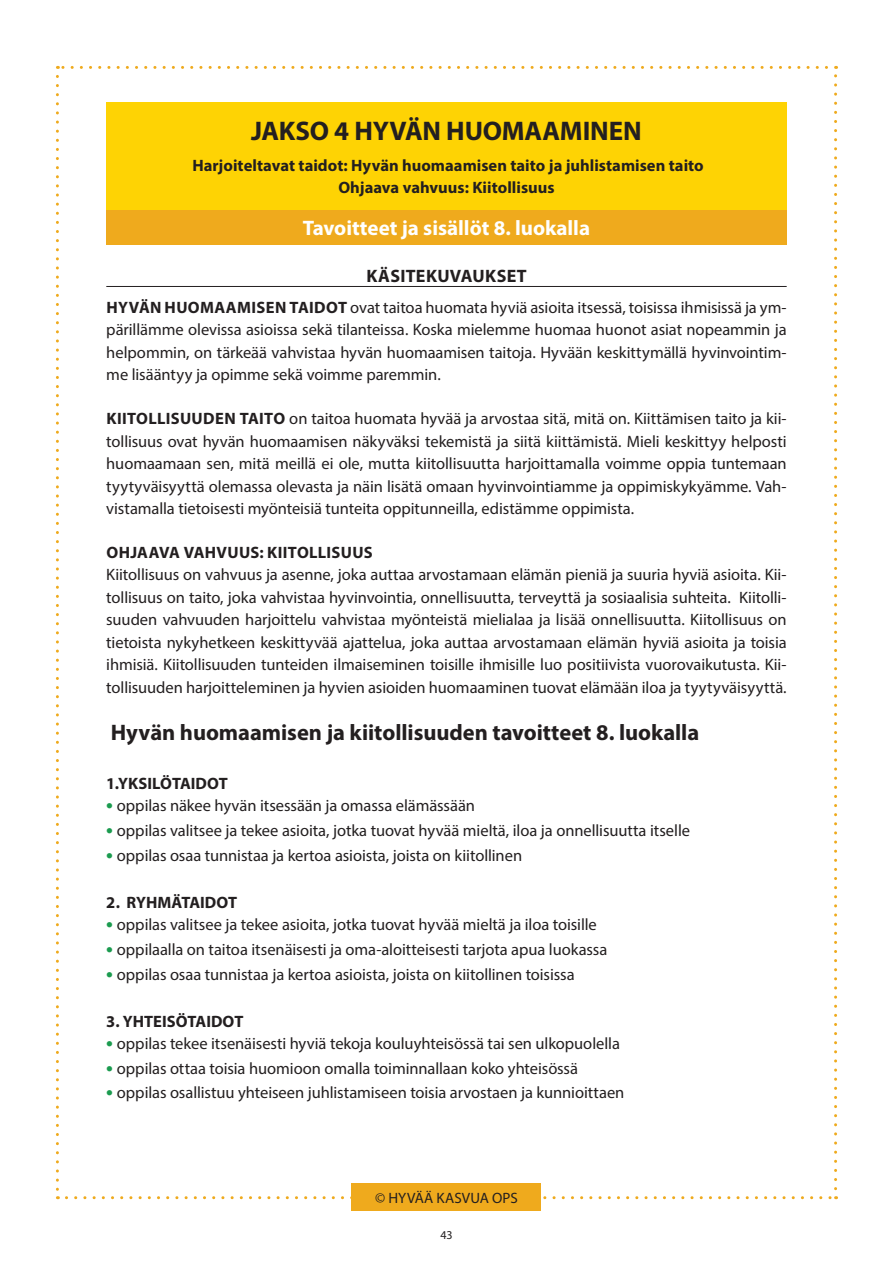
<style>
.page{position:relative;width:893px;height:1263px;background:#fff}
.page>*{position:absolute;margin:0;border:0;box-sizing:border-box;transform-origin:0 0}
.t1{font:700 27px "Myriad Pro";letter-spacing:-.01em;color:#231f20}
.t2{font:700 22.5px "Myriad Pro";letter-spacing:-.005em;color:#231f20}
.t3{font:700 21px "Myriad Pro";letter-spacing:-.005em;color:#fff}
.t4{font:700 18px "Myriad Pro";letter-spacing:.02em;color:#231f20}
.t5{font:16.5px/22.5px "Myriad Pro";letter-spacing:-.005em;color:#231f20;text-align:justify}
.t6{font:700 16.5px/22.5px "Myriad Pro";color:#231f20;text-align:center}
.t7{font:15px "Myriad Pro";letter-spacing:.005em;color:#231f20}
.t8{font:12px "Myriad Pro";color:#231f20}
.s1{font-weight:700}
.s2{font-weight:700;font-size:20.25px;color:#1b9b4f}
</style>
<div class="page">
<svg style="left:56px;top:76px;width:3px;height:1123px"></svg>
<svg style="left:66px;top:1196px;width:771px;height:3px"></svg>
<svg style="left:834px;top:66px;width:3px;height:1123px"></svg>
<svg style="left:57px;top:66px;width:769px;height:3px"></svg>
<div style="left:352px;top:1183px;width:189px;height:28px;background:#efaa1d"></div>
<div style="left:106px;top:102px;width:681px;height:53px;background:#fed304"></div>
<div style="left:106px;top:150px;width:681px;height:37px;background:#fed304"></div>
<div style="left:106px;top:172px;width:681px;height:38px;background:#fed304"></div>
<hr style="left:106px;top:286px;width:681px;height:1px;background:#231f20">
<div style="left:106px;top:210px;width:681px;height:34px;background:#efaa1d"></div>
<h1 class="t1" style="left:251px;top:113px;width:392px">JAKSO 4 HYVÄN HUOMAAMINEN</h1>
<p class="t6" style="left:192px;top:153px;width:513px">Harjoiteltavat taidot: Hyvän huomaamisen taito ja juhlistamisen taito<br>Ohjaava vahvuus: Kiitollisuus</p>
<p class="t3" style="left:303px;top:214px;width:289px">Tavoitteet ja sisällöt 8. luokalla</p>
<p class="t4" style="left:366px;top:264px;width:162px">KÄSITEKUVAUKSET</p>
<p class="t5" style="left:106px;top:296px;width:682px"><span class="s1">HYVÄN HUOMAAMISEN TAIDOT</span> ovat taitoa huomata hyviä asioita itsessä, toisissa ihmisissä ja ym&shy;pärillämme olevissa asioissa sekä tilanteissa. Koska mielemme huomaa huonot asiat nopeammin ja helpommin, on tärkeää vahvistaa hyvän huomaamisen taitoja. Hyvään keskittymällä hyvinvointim&shy;me lisääntyy ja opimme sekä voimme paremmin.</p>
<p class="t5" style="left:106px;top:407px;width:682px"><span class="s1">KIITOLLISUUDEN TAITO</span> on taitoa huomata hyvää ja arvostaa sitä, mitä on. Kiittämisen taito ja kii&shy;tollisuus ovat hyvän huomaamisen näkyväksi tekemistä ja siitä kiittämistä. Mieli keskittyy helposti huomaamaan sen, mitä meillä ei ole, mutta kiitollisuutta harjoittamalla voimme oppia tuntemaan tyytyväisyyttä olemassa olevasta ja näin lisätä omaan hyvinvointiamme ja oppimiskykyämme. Vah&shy;vistamalla tietoisesti myönteisiä tunteita oppitunneilla, edistämme oppimista.</p>
<p class="t6" style="left:106px;top:540px;width:268px">OHJAAVA VAHVUUS: KIITOLLISUUS</p>
<p class="t5" style="left:106px;top:563px;width:682px">Kiitollisuus on vahvuus ja asenne, joka auttaa arvostamaan elämän pieniä ja suuria hyviä asioita. Kii&shy;tollisuus on taito, joka vahvistaa hyvinvointia, onnellisuutta, terveyttä ja sosiaalisia suhteita. Kiitolli&shy;suuden vahvuuden harjoittelu vahvistaa myönteistä mielialaa ja lisää onnellisuutta. Kiitollisuus on tietoista nykyhetkeen keskittyvää ajattelua, joka auttaa arvostamaan elämän hyviä asioita ja toisia ihmisiä. Kiitollisuuden tunteiden ilmaiseminen toisille ihmisille luo positiivista vuorovaikutusta. Kii&shy;tollisuuden harjoitteleminen ja hyvien asioiden huomaaminen tuovat elämään iloa ja tyytyväisyyttä.</p>
<h2 class="t2" style="left:111px;top:717px;width:590px">Hyvän huomaamisen ja kiitollisuuden tavoitteet 8. luokalla</h2>
<p class="t6" style="left:106px;top:771px;width:123px">1.YKSILÖTAIDOT</p>
<p class="t5" style="left:106px;top:794px;width:370px"><span class="s2">•</span> oppilas näkee hyvän itsessään ja omassa elämässään</p>
<p class="t5" style="left:106px;top:819px;width:585px"><span class="s2">•</span> oppilas valitsee ja tekee asioita, jotka tuovat hyvää mieltä, iloa ja onnellisuutta itselle</p>
<p class="t5" style="left:106px;top:844px;width:417px"><span class="s2">•</span> oppilas osaa tunnistaa ja kertoa asioista, joista on kiitollinen</p>
<p class="t6" style="left:106px;top:890px;width:132px">2. RYHMÄTAIDOT</p>
<p class="t5" style="left:106px;top:913px;width:492px"><span class="s2">•</span> oppilas valitsee ja tekee asioita, jotka tuovat hyvää mieltä ja iloa toisille</p>
<p class="t5" style="left:106px;top:938px;width:503px"><span class="s2">•</span> oppilaalla on taitoa itsenäisesti ja oma-aloitteisesti tarjota apua luokassa</p>
<p class="t5" style="left:106px;top:962px;width:470px"><span class="s2">•</span> oppilas osaa tunnistaa ja kertoa asioista, joista on kiitollinen toisissa</p>
<p class="t6" style="left:106px;top:1009px;width:139px">3. YHTEISÖTAIDOT</p>
<p class="t5" style="left:106px;top:1032px;width:515px"><span class="s2">•</span> oppilas tekee itsenäisesti hyviä tekoja kouluyhteisössä tai sen ulkopuolella</p>
<p class="t5" style="left:106px;top:1057px;width:473px"><span class="s2">•</span> oppilas ottaa toisia huomioon omalla toiminnallaan koko yhteisössä</p>
<p class="t5" style="left:106px;top:1081px;width:520px"><span class="s2">•</span> oppilas osallistuu yhteiseen juhlistamiseen toisia arvostaen ja kunnioittaen</p>
<p class="t7" style="left:375px;top:1189px;width:144px">© HYVÄÄ KASVUA OPS</p>
<p class="t8" style="left:440px;top:1227px;width:14px">43</p>
</div>
